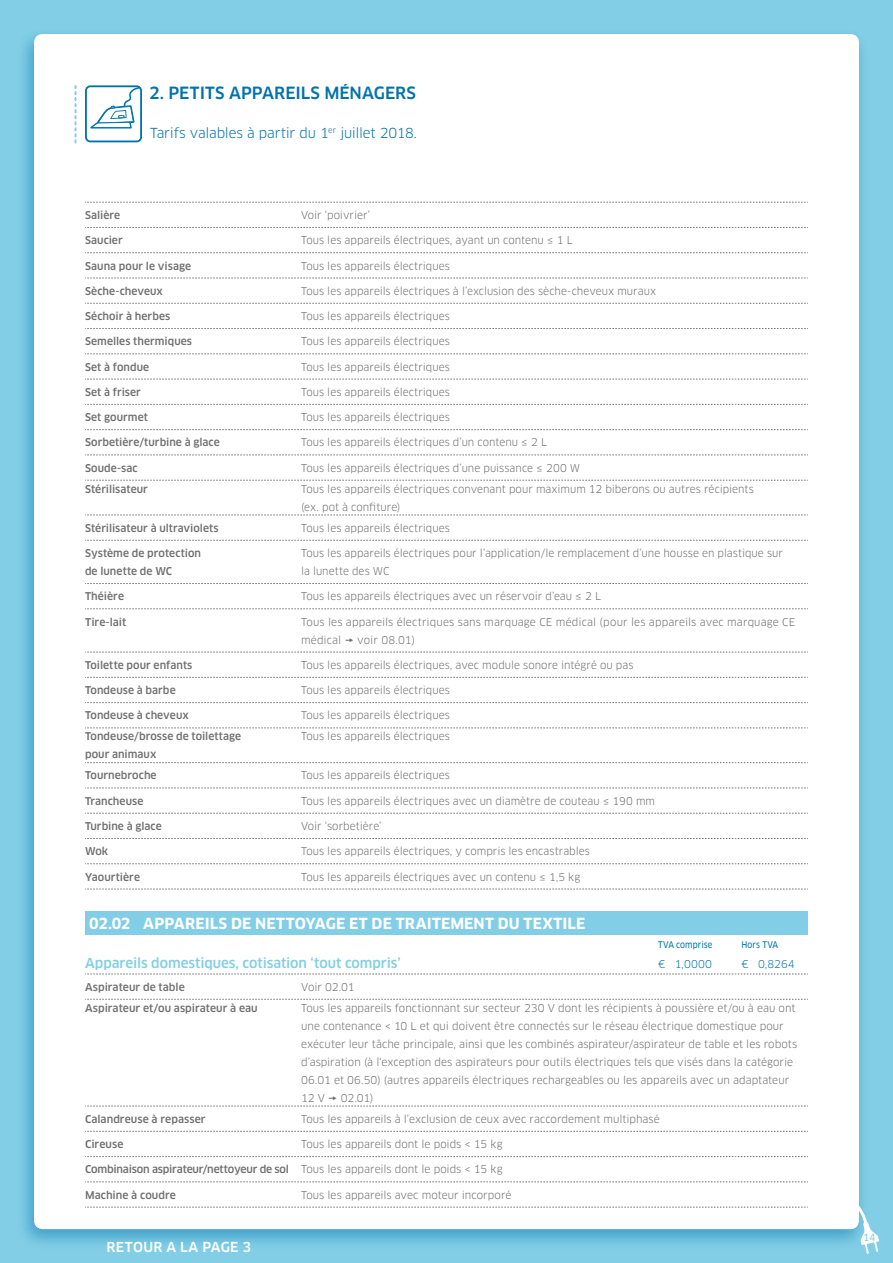
<style>
.page{position:relative;width:893px;height:1263px;background:#82cee6}
.page>*{position:absolute;margin:0;border:0;box-sizing:border-box;transform-origin:0 0}
.t1{font:500 16.5px "Clan OT";color:#0073ab}
.t2{font:700 15px "Clan OT";letter-spacing:.005em;color:#fff}
.t3{font:500 13.5px "Clan OT";letter-spacing:-.005em;color:#82cee6}
.t4{font:13.5px "Clan OT";letter-spacing:-.015em;color:#0073ab}
.t5{font:500 13.5px "Clan OT";letter-spacing:.02em;color:#fff}
.t6{font:10.5px/18px "Clan OT";color:#706f6f}
.t7{font:500 10.5px/18px "Clan OT";letter-spacing:.005em;color:#706f6f}
.t8{font:500 10.5px "Clan OT";letter-spacing:-.015em;color:#706f6f}
.t9{font:10.5px "Clan OT";letter-spacing:.015em;color:#0073ab}
.t10{font:9.75px "Clan OT News";color:#82cee6}
.t11{font:9px "Clan OT News";letter-spacing:.005em;color:#0073ab;scale:.89 1}
.s1{font-weight:400}
</style>
<div class="page">
<div style="left:16px;top:28px;width:853px;height:1223px;background:#0073ab;opacity:.5"></div>
<div style="left:34px;top:34px;width:825px;height:1195px;background:#fff;border-radius:9px"></div>
<svg style="left:857px;top:1206px;width:22px;height:48px"></svg>
<svg style="left:85px;top:202px;width:723px;height:1px"></svg>
<svg style="left:85px;top:227px;width:723px;height:1px"></svg>
<svg style="left:85px;top:252px;width:723px;height:1px"></svg>
<svg style="left:85px;top:278px;width:723px;height:1px"></svg>
<svg style="left:85px;top:303px;width:723px;height:1px"></svg>
<svg style="left:85px;top:328px;width:723px;height:1px"></svg>
<svg style="left:85px;top:354px;width:723px;height:1px"></svg>
<svg style="left:85px;top:379px;width:723px;height:1px"></svg>
<svg style="left:85px;top:404px;width:723px;height:1px"></svg>
<svg style="left:85px;top:429px;width:723px;height:1px"></svg>
<svg style="left:85px;top:455px;width:723px;height:1px"></svg>
<svg style="left:85px;top:480px;width:723px;height:1px"></svg>
<svg style="left:85px;top:515px;width:723px;height:1px"></svg>
<svg style="left:85px;top:540px;width:723px;height:1px"></svg>
<svg style="left:85px;top:583px;width:723px;height:1px"></svg>
<svg style="left:85px;top:608px;width:723px;height:1px"></svg>
<svg style="left:85px;top:652px;width:723px;height:1px"></svg>
<svg style="left:85px;top:677px;width:723px;height:1px"></svg>
<svg style="left:85px;top:702px;width:723px;height:1px"></svg>
<svg style="left:85px;top:728px;width:723px;height:1px"></svg>
<svg style="left:85px;top:762px;width:723px;height:1px"></svg>
<svg style="left:85px;top:788px;width:723px;height:1px"></svg>
<svg style="left:85px;top:813px;width:723px;height:1px"></svg>
<svg style="left:85px;top:838px;width:723px;height:1px"></svg>
<svg style="left:85px;top:863px;width:723px;height:1px"></svg>
<svg style="left:85px;top:889px;width:723px;height:1px"></svg>
<div style="left:85px;top:911px;width:723px;height:24px;background:#82cee6"></div>
<svg style="left:85px;top:974px;width:723px;height:1px"></svg>
<svg style="left:85px;top:999px;width:723px;height:1px"></svg>
<svg style="left:85px;top:1106px;width:723px;height:1px"></svg>
<svg style="left:85px;top:1131px;width:723px;height:1px"></svg>
<svg style="left:85px;top:1156px;width:723px;height:1px"></svg>
<svg style="left:85px;top:1181px;width:723px;height:1px"></svg>
<svg style="left:85px;top:1207px;width:723px;height:1px"></svg>
<svg style="left:85px;top:85px;width:57px;height:57px"></svg>
<svg style="left:74px;top:85px;width:3px;height:58px"></svg>
<h1 class="t1" style="left:149px;top:83px;width:268px">2. PETITS APPAREILS MÉNAGERS</h1>
<p class="t4" style="left:150px;top:125px;width:268px">Tarifs valables à partir du 1<sup>er</sup> juillet 2018.</p>
<p class="t7" style="left:85px;top:206px;width:37px">Salière</p>
<p class="t6" style="left:301px;top:206px;width:71px">Voir ‘poivrier’</p>
<p class="t7" style="left:85px;top:231px;width:39px">Saucier</p>
<p class="t6" style="left:301px;top:231px;width:273px">Tous les appareils électriques, ayant un contenu ≤ 1 L</p>
<p class="t7" style="left:85px;top:257px;width:108px">Sauna pour le visage</p>
<p class="t6" style="left:301px;top:257px;width:150px">Tous les appareils électriques</p>
<p class="t7" style="left:85px;top:282px;width:79px">Sèche-cheveux</p>
<p class="t6" style="left:301px;top:282px;width:357px">Tous les appareils électriques à l’exclusion des sèche-cheveux muraux</p>
<p class="t7" style="left:85px;top:307px;width:87px">Séchoir à herbes</p>
<p class="t6" style="left:301px;top:307px;width:150px">Tous les appareils électriques</p>
<p class="t7" style="left:85px;top:333px;width:109px">Semelles thermiques</p>
<p class="t6" style="left:301px;top:332px;width:150px">Tous les appareils électriques</p>
<p class="t7" style="left:85px;top:358px;width:66px">Set à fondue</p>
<p class="t6" style="left:301px;top:358px;width:150px">Tous les appareils électriques</p>
<p class="t7" style="left:85px;top:383px;width:57px">Set à friser</p>
<p class="t6" style="left:301px;top:383px;width:150px">Tous les appareils électriques</p>
<p class="t7" style="left:85px;top:408px;width:64px">Set gourmet</p>
<p class="t6" style="left:301px;top:408px;width:150px">Tous les appareils électriques</p>
<p class="t7" style="left:85px;top:434px;width:136px">Sorbetière/turbine à glace</p>
<p class="t6" style="left:301px;top:434px;width:247px">Tous les appareils électriques d’un contenu ≤ 2 L</p>
<p class="t7" style="left:85px;top:459px;width:54px">Soude-sac</p>
<p class="t6" style="left:301px;top:459px;width:281px">Tous les appareils électriques d’une puissance ≤ 200 W</p>
<p class="t7" style="left:85px;top:480px;width:64px">Stérilisateur</p>
<p class="t6" style="left:301px;top:480px;width:454px">Tous les appareils électriques convenant pour maximum 12 biberons ou autres récipients (ex. pot à confiture)</p>
<p class="t7" style="left:85px;top:519px;width:135px">Stérilisateur à ultraviolets</p>
<p class="t6" style="left:301px;top:519px;width:150px">Tous les appareils électriques</p>
<p class="t7" style="left:85px;top:544px;width:118px">Système de protection de lunette de WC</p>
<p class="t6" style="left:301px;top:544px;width:483px">Tous les appareils électriques pour l’application/le remplacement d’une housse en plastique sur la lunette des WC</p>
<p class="t7" style="left:85px;top:587px;width:40px">Théière</p>
<p class="t6" style="left:301px;top:587px;width:301px">Tous les appareils électriques avec un réservoir d’eau ≤ 2 L</p>
<p class="t7" style="left:85px;top:613px;width:43px">Tire-lait</p>
<p class="t6" style="left:301px;top:613px;width:496px">Tous les appareils électriques sans marquage CE médical (pour les appareils avec marquage CE médical</p>
<p class="t6" style="left:357px;top:631px;width:59px">voir 08.01)</p>
<p class="t7" style="left:85px;top:656px;width:109px">Toilette pour enfants</p>
<p class="t6" style="left:301px;top:656px;width:334px">Tous les appareils électriques, avec module sonore intégré ou pas</p>
<p class="t7" style="left:85px;top:681px;width:92px">Tondeuse à barbe</p>
<p class="t6" style="left:301px;top:681px;width:150px">Tous les appareils électriques</p>
<p class="t7" style="left:85px;top:707px;width:105px">Tondeuse à cheveux</p>
<p class="t6" style="left:301px;top:706px;width:150px">Tous les appareils électriques</p>
<p class="t7" style="left:85px;top:728px;width:158px">Tondeuse/brosse de toilettage pour animaux</p>
<p class="t6" style="left:301px;top:727px;width:150px">Tous les appareils électriques</p>
<p class="t7" style="left:85px;top:767px;width:73px">Tournebroche</p>
<p class="t6" style="left:301px;top:766px;width:150px">Tous les appareils électriques</p>
<p class="t7" style="left:85px;top:792px;width:60px">Trancheuse</p>
<p class="t6" style="left:301px;top:792px;width:355px">Tous les appareils électriques avec un diamètre de couteau ≤ 190 mm</p>
<p class="t7" style="left:85px;top:817px;width:78px">Turbine à glace</p>
<p class="t6" style="left:301px;top:817px;width:82px">Voir ‘sorbetière’</p>
<p class="t7" style="left:85px;top:842px;width:25px">Wok</p>
<p class="t6" style="left:301px;top:842px;width:290px">Tous les appareils électriques, y compris les encastrables</p>
<p class="t7" style="left:85px;top:868px;width:57px">Yaourtière</p>
<p class="t6" style="left:301px;top:868px;width:281px">Tous les appareils électriques avec un contenu ≤ 1,5 kg</p>
<h2 class="t2" style="left:89px;top:914px;width:498px">02.02 APPAREILS DE NETTOYAGE ET DE TRAITEMENT DU TEXTILE</h2>
<p class="t3" style="left:85px;top:955px;width:317px">Appareils domestiques, cotisation ‘tout compris’</p>
<p class="t11" style="left:658px;top:939px;width:62px">TVA comprise</p>
<p class="t11" style="left:741px;top:939px;width:43px">Hors TVA</p>
<p class="t9" style="left:658px;top:958px;width:55px">€ 1,0000</p>
<p class="t9" style="left:741px;top:958px;width:55px">€ 0,8264</p>
<p class="t7" style="left:85px;top:978px;width:101px">Aspirateur de table</p>
<p class="t6" style="left:301px;top:978px;width:55px">Voir 02.01</p>
<p class="t7" style="left:85px;top:999px;width:174px">Aspirateur et/ou aspirateur à eau</p>
<p class="t6" style="left:301px;top:999px;width:498px">Tous les appareils fonctionnant sur secteur 230 V dont les récipients à poussière et/ou à eau ont une contenance &lt; 10 L et qui doivent être connectés sur le réseau électrique domestique pour exécuter leur tâche principale, ainsi que les combinés aspirateur/aspirateur de table et les robots d’aspiration (à l'exception des aspirateurs pour outils électriques tels que visés dans la catégorie 06.01 et 06.50) (autres appareils électriques rechargeables ou les appareils avec un adaptateur 12 V</p>
<p class="t6" style="left:341px;top:1089px;width:34px">02.01)</p>
<p class="t7" style="left:85px;top:1110px;width:122px">Calandreuse à repasser</p>
<p class="t6" style="left:301px;top:1110px;width:360px">Tous les appareils à l’exclusion de ceux avec raccordement multiphasé</p>
<p class="t7" style="left:85px;top:1135px;width:40px">Cireuse</p>
<p class="t6" style="left:301px;top:1135px;width:203px">Tous les appareils dont le poids &lt; 15 kg</p>
<p class="t8" style="left:85px;top:1163px;width:419px">Combinaison aspirateur/nettoyeur de sol <span class="s1">Tous les appareils dont le poids &lt; 15 kg</span></p>
<p class="t7" style="left:85px;top:1186px;width:92px">Machine à coudre</p>
<p class="t6" style="left:301px;top:1186px;width:212px">Tous les appareils avec moteur incorporé</p>
<p class="t5" style="left:106px;top:1239px;width:146px">RETOUR A LA PAGE 3</p>
<p class="t10" style="left:863px;top:1232px;width:14px">14</p>
</div>
